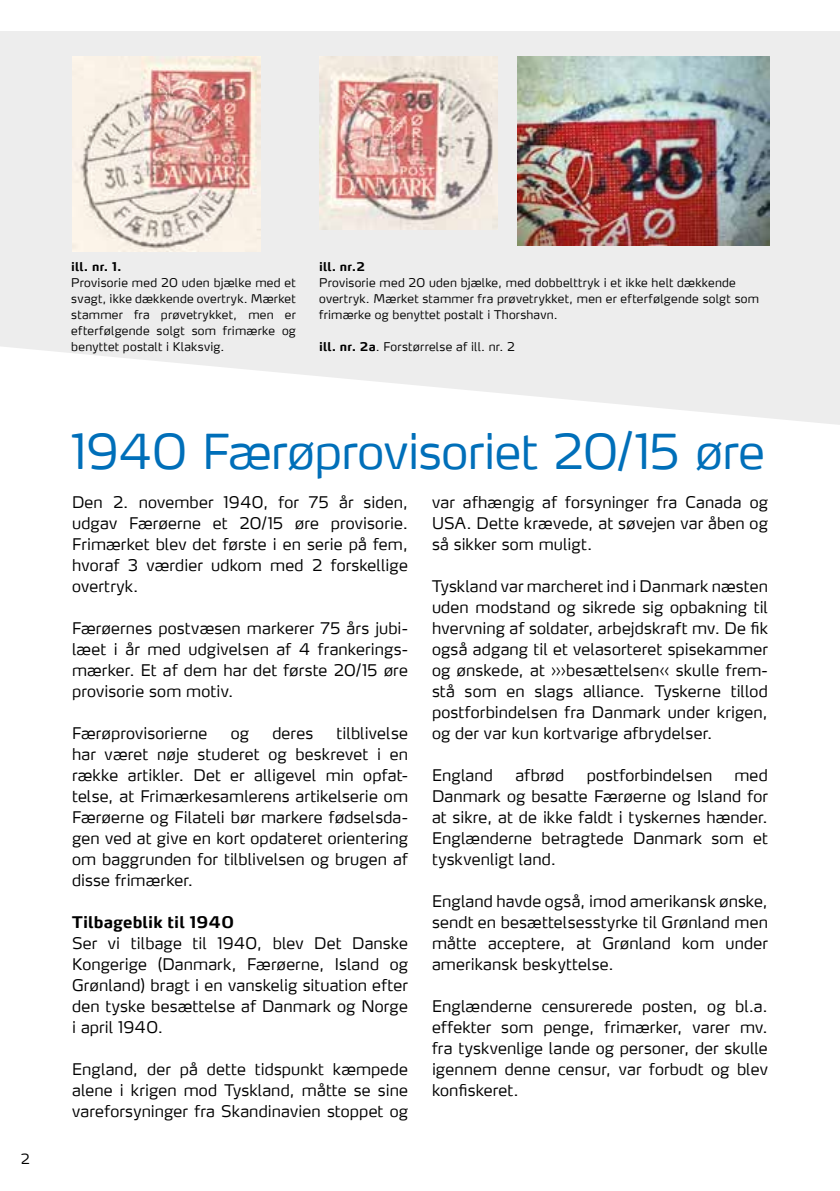
<style>
.page{position:relative;width:840px;height:1191px;background:#fff}
.page>*{position:absolute;margin:0;border:0;box-sizing:border-box;transform-origin:0 0}
.t1{font:300 48px "Max LF";letter-spacing:-.015em;color:#006fb9}
.t2{font:300 16px/21px "Max LF";letter-spacing:.01em;color:#000;text-align:justify}
.t3{font:700 16px "Max LF";letter-spacing:.01em;color:#000}
.t4{font:300 14px "Max LF";color:#000}
.t5{font:300 12px/16px "Max LF";letter-spacing:.02em;color:#000;text-align:justify}
.t6{font:700 12px "Max LF";letter-spacing:.02em;color:#000}
.s1{font-weight:700}
</style>
<div class="page">
<svg style="left:0;top:31px;width:839px;height:394px;fill:#ededed"></svg>
<img style="left:72px;top:57px;width:188px;height:195px">
<img style="left:319px;top:57px;width:177px;height:172px">
<img style="left:517px;top:57px;width:251px;height:188px">
<p class="t4" style="left:21px;top:1150px;width:11px">2</p>
<p class="t6" style="left:71px;top:259px;width:52px">ill. nr. 1.</p>
<p class="t5" style="left:71px;top:274px;width:226px">Provisorie med 20 uden bjælke med et svagt, ikke dækkende overtryk. Mærket stammer fra prøvetrykket, men er efterfølgende solgt som frimærke og benyttet postalt i Klaksvig.</p>
<p class="t6" style="left:319px;top:259px;width:47px">ill. nr.2</p>
<p class="t5" style="left:319px;top:274px;width:441px;text-align:left">Provisorie med 20 uden bjælke, med dobbelttryk i et ikke helt dækkende overtryk. Mærket stammer fra prøvetrykket, men er efterfølgende solgt som frimærke og benyttet postalt i Thorshavn.</p>
<p class="t5" style="left:319px;top:338px;width:197px"><span class="s1">ill. nr. 2a</span>. Forstørrelse af ill. nr. 2</p>
<h1 class="t1" style="left:71px;top:421px;width:695px">1940 Færøprovisoriet 20/15 øre</h1>
<p class="t2" style="left:72px;top:491px;width:337px">Den 2. november 1940, for 75 år siden, udgav Færøerne et 20/15 øre provisorie.<br>Frimærket blev det første i en serie på fem, hvoraf 3 værdier udkom med 2 forskellige overtryk.</p>
<p class="t2" style="left:72px;top:617px;width:337px">Færøernes postvæsen markerer 75 års jubi&shy;læet i år med udgivelsen af 4 frankerings&shy;mærker. Et af dem har det første 20/15 øre provisorie som motiv.</p>
<p class="t2" style="left:72px;top:722px;width:137px">Færøprovisorierne</p>
<p class="t2" style="left:231px;top:722px;width:20px">og</p>
<p class="t2" style="left:272px;top:722px;width:42px">deres</p>
<p class="t2" style="left:72px;top:722px;width:337px;text-indent:264px">tilblivelse har været nøje studeret og beskrevet i en række artikler. Det er alligevel min opfat&shy;telse, at Frimærkesamlerens artikelserie om Færøerne og Filateli bør markere fødselsda&shy;gen ved at give en kort opdateret orientering om baggrunden for tilblivelsen og brugen af disse frimærker.</p>
<p class="t3" style="left:72px;top:912px;width:163px">Tilbageblik til 1940</p>
<p class="t2" style="left:72px;top:932px;width:337px">Ser vi tilbage til 1940, blev Det Danske Kongerige (Danmark, Færøerne, Island og Grønland) bragt i en vanskelig situation efter den tyske besættelse af Danmark og Norge i april 1940.</p>
<p class="t2" style="left:72px;top:1058px;width:337px">England, der på dette tidspunkt kæmpede alene i krigen mod Tyskland, måtte se sine vareforsyninger fra Skandinavien stoppet og</p>
<p class="t2" style="left:432px;top:491px;width:337px">var afhængig af forsyninger fra Canada og USA. Dette krævede, at søvejen var åben og så sikker som muligt.</p>
<p class="t2" style="left:432px;top:575px;width:337px">Tyskland var marcheret ind i Danmark næsten uden modstand og sikrede sig opbakning til hvervning af soldater, arbejdskraft mv. De fik også adgang til et velasorteret spisekammer og ønskede, at ›››besættelsen‹‹ skulle frem&shy;stå som en slags alliance. Tyskerne tillod postforbindelsen fra Danmark under krigen, og der var kun kortvarige afbrydelser.</p>
<p class="t2" style="left:432px;top:764px;width:63px">England</p>
<p class="t2" style="left:515px;top:764px;width:51px">afbrød</p>
<p class="t2" style="left:586px;top:764px;width:127px">postforbindelsen</p>
<p class="t2" style="left:432px;top:764px;width:337px;text-indent:302px">med Danmark og besatte Færøerne og Island for at sikre, at de ikke faldt i tyskernes hænder.<br>Englænderne betragtede Danmark som et tyskvenligt land.</p>
<p class="t2" style="left:432px;top:890px;width:337px">England havde også, imod amerikansk ønske, sendt en besættelsesstyrke til Grønland men måtte acceptere, at Grønland kom under amerikansk beskyttelse.</p>
<p class="t2" style="left:432px;top:995px;width:337px">Englænderne censurerede posten, og bl.a. effekter som penge, frimærker, varer mv. fra tyskvenlige lande og personer, der skulle igennem denne censur, var forbudt og blev konfiskeret.</p>
</div>
